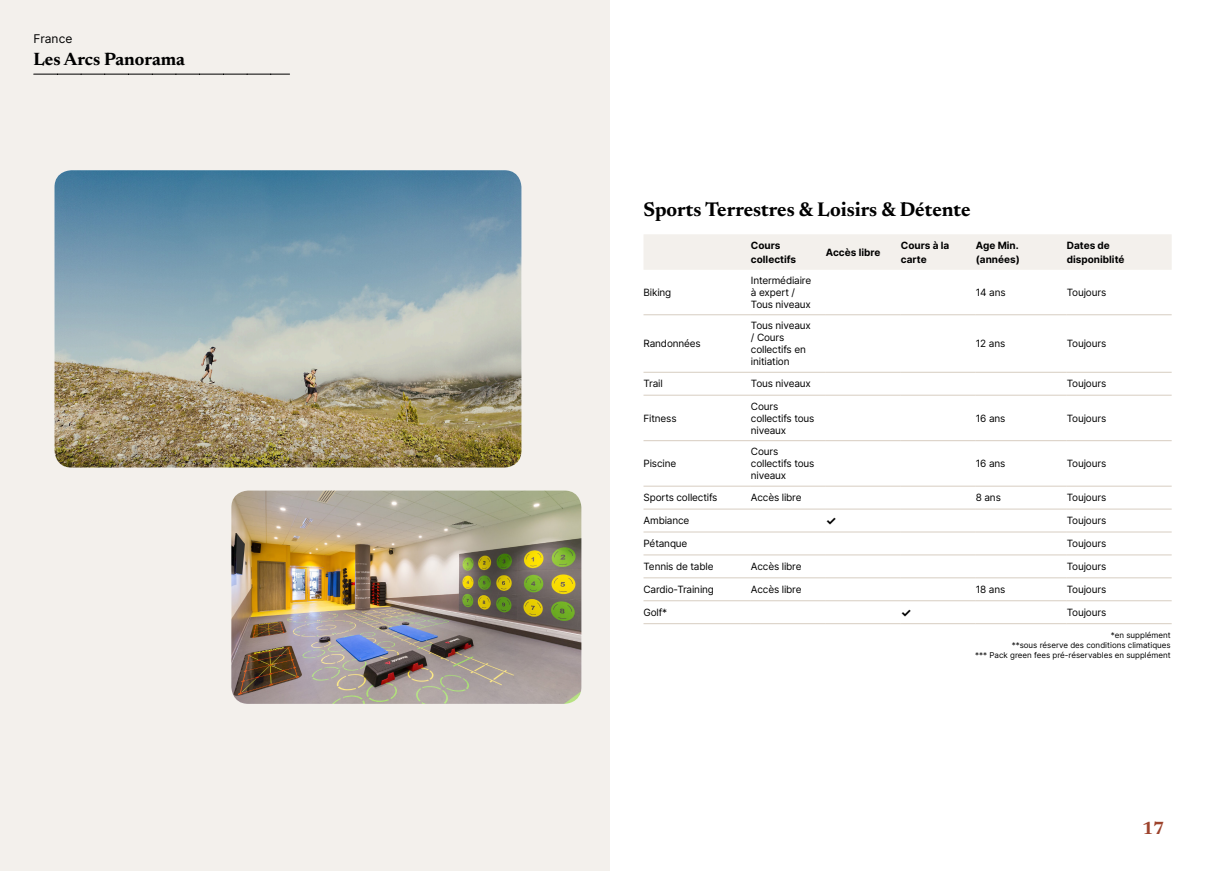
<style>
.page{position:relative;width:1219px;height:871px;background:#fff}
.page>*{position:absolute;margin:0;border:0;box-sizing:border-box;transform-origin:0 0}
.t1{font:700 20px "Newsreader 24 pt";color:#000}
.t2{font:700 18px "Newsreader 24 pt";color:#000}
.t3{font:700 18px "Newsreader 24 pt";color:#9d432c}
.t4{font:12px "Inter";color:#000}
.t5{font:700 12px "Inter";color:#000}
.t6{font:10px/12px "Inter";letter-spacing:-.015em;color:#000}
.t7{font:700 10px/14px "Inter";color:#000}
.t8{font:8px/9.6px "Inter";color:#000;text-align:right}
</style>
<div class="page">
<div style="left:0;top:0;width:609px;height:870px;background:#f3f0ec"></div>
<img style="left:54px;top:170px;width:467px;height:297px">
<img style="left:231px;top:490px;width:350px;height:213px">
<svg style="left:34px;top:74px;width:256px;height:1px"></svg>
<div style="left:644px;top:234px;width:528px;height:36px;background:#f3f0ec"></div>
<hr style="left:643px;top:314px;width:108px;height:1px;background:#d7cdc1">
<hr style="left:751px;top:314px;width:75px;height:1px;background:#d7cdc1">
<hr style="left:826px;top:314px;width:75px;height:1px;background:#d7cdc1">
<hr style="left:901px;top:314px;width:75px;height:1px;background:#d7cdc1">
<hr style="left:976px;top:314px;width:91px;height:1px;background:#d7cdc1">
<hr style="left:1067px;top:314px;width:105px;height:1px;background:#d7cdc1">
<hr style="left:643px;top:371px;width:108px;height:1px;background:#d7cdc1">
<hr style="left:751px;top:371px;width:75px;height:1px;background:#d7cdc1">
<hr style="left:826px;top:371px;width:75px;height:1px;background:#d7cdc1">
<hr style="left:901px;top:371px;width:75px;height:1px;background:#d7cdc1">
<hr style="left:976px;top:371px;width:91px;height:1px;background:#d7cdc1">
<hr style="left:1067px;top:371px;width:105px;height:1px;background:#d7cdc1">
<hr style="left:643px;top:394px;width:108px;height:1px;background:#d7cdc1">
<hr style="left:751px;top:394px;width:75px;height:1px;background:#d7cdc1">
<hr style="left:826px;top:394px;width:75px;height:1px;background:#d7cdc1">
<hr style="left:901px;top:394px;width:75px;height:1px;background:#d7cdc1">
<hr style="left:976px;top:394px;width:91px;height:1px;background:#d7cdc1">
<hr style="left:1067px;top:394px;width:105px;height:1px;background:#d7cdc1">
<hr style="left:643px;top:440px;width:108px;height:1px;background:#d7cdc1">
<hr style="left:751px;top:440px;width:75px;height:1px;background:#d7cdc1">
<hr style="left:826px;top:440px;width:75px;height:1px;background:#d7cdc1">
<hr style="left:901px;top:440px;width:75px;height:1px;background:#d7cdc1">
<hr style="left:976px;top:440px;width:91px;height:1px;background:#d7cdc1">
<hr style="left:1067px;top:440px;width:105px;height:1px;background:#d7cdc1">
<hr style="left:643px;top:485px;width:108px;height:1px;background:#d7cdc1">
<hr style="left:751px;top:485px;width:75px;height:1px;background:#d7cdc1">
<hr style="left:826px;top:485px;width:75px;height:1px;background:#d7cdc1">
<hr style="left:901px;top:485px;width:75px;height:1px;background:#d7cdc1">
<hr style="left:976px;top:485px;width:91px;height:1px;background:#d7cdc1">
<hr style="left:1067px;top:485px;width:105px;height:1px;background:#d7cdc1">
<hr style="left:643px;top:508px;width:108px;height:1px;background:#d7cdc1">
<hr style="left:751px;top:508px;width:75px;height:1px;background:#d7cdc1">
<hr style="left:826px;top:508px;width:75px;height:1px;background:#d7cdc1">
<hr style="left:901px;top:508px;width:75px;height:1px;background:#d7cdc1">
<hr style="left:976px;top:508px;width:91px;height:1px;background:#d7cdc1">
<hr style="left:1067px;top:508px;width:105px;height:1px;background:#d7cdc1">
<hr style="left:643px;top:531px;width:108px;height:1px;background:#d7cdc1">
<hr style="left:751px;top:531px;width:75px;height:1px;background:#d7cdc1">
<hr style="left:826px;top:531px;width:75px;height:1px;background:#d7cdc1">
<hr style="left:901px;top:531px;width:75px;height:1px;background:#d7cdc1">
<hr style="left:976px;top:531px;width:91px;height:1px;background:#d7cdc1">
<hr style="left:1067px;top:531px;width:105px;height:1px;background:#d7cdc1">
<hr style="left:643px;top:554px;width:108px;height:1px;background:#d7cdc1">
<hr style="left:751px;top:554px;width:75px;height:1px;background:#d7cdc1">
<hr style="left:826px;top:554px;width:75px;height:1px;background:#d7cdc1">
<hr style="left:901px;top:554px;width:75px;height:1px;background:#d7cdc1">
<hr style="left:976px;top:554px;width:91px;height:1px;background:#d7cdc1">
<hr style="left:1067px;top:554px;width:105px;height:1px;background:#d7cdc1">
<hr style="left:643px;top:577px;width:108px;height:1px;background:#d7cdc1">
<hr style="left:751px;top:577px;width:75px;height:1px;background:#d7cdc1">
<hr style="left:826px;top:577px;width:75px;height:1px;background:#d7cdc1">
<hr style="left:901px;top:577px;width:75px;height:1px;background:#d7cdc1">
<hr style="left:976px;top:577px;width:91px;height:1px;background:#d7cdc1">
<hr style="left:1067px;top:577px;width:105px;height:1px;background:#d7cdc1">
<hr style="left:643px;top:600px;width:108px;height:1px;background:#d7cdc1">
<hr style="left:751px;top:600px;width:75px;height:1px;background:#d7cdc1">
<hr style="left:826px;top:600px;width:75px;height:1px;background:#d7cdc1">
<hr style="left:901px;top:600px;width:75px;height:1px;background:#d7cdc1">
<hr style="left:976px;top:600px;width:91px;height:1px;background:#d7cdc1">
<hr style="left:1067px;top:600px;width:105px;height:1px;background:#d7cdc1">
<hr style="left:643px;top:623px;width:108px;height:1px;background:#d7cdc1">
<hr style="left:751px;top:623px;width:75px;height:1px;background:#d7cdc1">
<hr style="left:826px;top:623px;width:75px;height:1px;background:#d7cdc1">
<hr style="left:901px;top:623px;width:75px;height:1px;background:#d7cdc1">
<hr style="left:976px;top:623px;width:91px;height:1px;background:#d7cdc1">
<hr style="left:1067px;top:623px;width:105px;height:1px;background:#d7cdc1">
<p class="t4" style="left:33px;top:30px;width:40px">France</p>
<h2 class="t2" style="left:33px;top:46px;width:153px">Les Arcs Panorama</h2>
<h1 class="t1" style="left:643px;top:195px;width:329px">Sports Terrestres &amp; Loisirs &amp; Détente</h1>
<p class="t7" style="left:751px;top:238px;width:47px">Cours collectifs</p>
<p class="t7" style="left:826px;top:245px;width:56px">Accès libre</p>
<p class="t7" style="left:901px;top:238px;width:50px">Cours à la carte</p>
<p class="t7" style="left:976px;top:238px;width:45px">Age Min. (années)</p>
<p class="t7" style="left:1067px;top:238px;width:59px">Dates de disponiblité</p>
<p class="t6" style="left:643px;top:286px;width:29px">Biking</p>
<p class="t6" style="left:751px;top:274px;width:62px">Intermédiaire à expert /<br>Tous niveaux</p>
<p class="t6" style="left:976px;top:286px;width:31px">14 ans</p>
<p class="t6" style="left:1067px;top:286px;width:41px">Toujours</p>
<p class="t6" style="left:643px;top:337px;width:59px">Randonnées</p>
<p class="t6" style="left:751px;top:319px;width:62px">Tous niveaux / Cours collectifs en initiation</p>
<p class="t6" style="left:976px;top:337px;width:31px">12 ans</p>
<p class="t6" style="left:1067px;top:337px;width:41px">Toujours</p>
<p class="t6" style="left:643px;top:377px;width:21px">Trail</p>
<p class="t6" style="left:751px;top:377px;width:62px">Tous niveaux</p>
<p class="t6" style="left:1067px;top:377px;width:41px">Toujours</p>
<p class="t6" style="left:643px;top:411px;width:35px">Fitness</p>
<p class="t6" style="left:751px;top:399px;width:65px">Cours collectifs tous niveaux</p>
<p class="t6" style="left:976px;top:411px;width:31px">16 ans</p>
<p class="t6" style="left:1067px;top:411px;width:41px">Toujours</p>
<p class="t6" style="left:643px;top:457px;width:34px">Piscine</p>
<p class="t6" style="left:751px;top:445px;width:65px">Cours collectifs tous niveaux</p>
<p class="t6" style="left:976px;top:457px;width:31px">16 ans</p>
<p class="t6" style="left:1067px;top:457px;width:41px">Toujours</p>
<p class="t6" style="left:643px;top:491px;width:75px">Sports collectifs</p>
<p class="t6" style="left:751px;top:491px;width:52px">Accès libre</p>
<p class="t6" style="left:976px;top:491px;width:27px">8 ans</p>
<p class="t6" style="left:1067px;top:491px;width:41px">Toujours</p>
<p class="t6" style="left:643px;top:514px;width:47px">Ambiance</p>
<p class="t5" style="left:826px;top:511px;width:12px">✓</p>
<p class="t6" style="left:1067px;top:514px;width:41px">Toujours</p>
<p class="t6" style="left:643px;top:537px;width:45px">Pétanque</p>
<p class="t6" style="left:1067px;top:537px;width:41px">Toujours</p>
<p class="t6" style="left:643px;top:560px;width:71px">Tennis de table</p>
<p class="t6" style="left:751px;top:560px;width:52px">Accès libre</p>
<p class="t6" style="left:1067px;top:560px;width:41px">Toujours</p>
<p class="t6" style="left:643px;top:583px;width:72px">Cardio-Training</p>
<p class="t6" style="left:751px;top:583px;width:52px">Accès libre</p>
<p class="t6" style="left:976px;top:583px;width:31px">18 ans</p>
<p class="t6" style="left:1067px;top:583px;width:41px">Toujours</p>
<p class="t6" style="left:643px;top:605px;width:25px">Golf*</p>
<p class="t5" style="left:901px;top:603px;width:12px">✓</p>
<p class="t6" style="left:1067px;top:605px;width:41px">Toujours</p>
<p class="t8" style="left:975px;top:630px;width:197px">*en supplément<br>**sous réserve des conditions climatiques<br>*** Pack green fees pré-réservables en supplément</p>
<h2 class="t3" style="left:1142px;top:814px;width:24px">17</h2>
</div>
